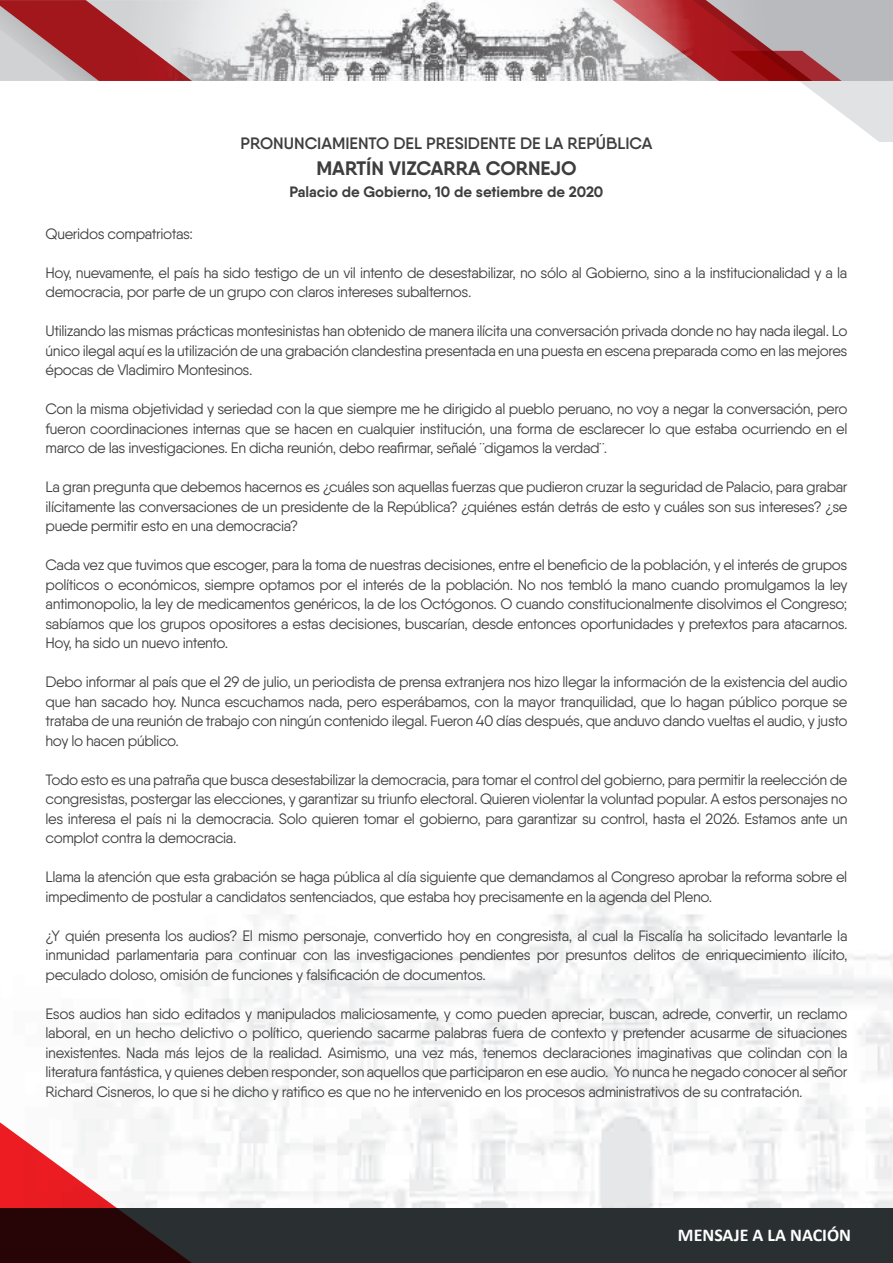
<style>
.page{position:relative;width:893px;height:1263px;background:#fff}
.page>*{position:absolute;margin:0;border:0;box-sizing:border-box;transform-origin:0 0}
.t1{font:700 19.5px "Qanelas";color:#3e3e3f}
.t2{font:700 18px "Calibri";color:#fff}
.t3{font:600 16.5px "Qanelas";color:#3e3e3f}
.t4{font:15px/19.5px "Qanelas";letter-spacing:-.025em;color:#3e3e3f;text-align:justify}
.t5{font:700 15px "Qanelas";color:#3e3e3f}
</style>
<div class="page">
<img style="left:80px;top:878px;width:813px;height:330px">
<div style="left:0;top:1208px;width:893px;height:55px;background:#2a2f31"></div>
<svg style="left:0;top:1122px;width:192px;height:141px"></svg>
<svg style="left:0;top:0;width:149px;height:81px;background:#b36569"></svg>
<img style="left:149px;top:0;width:376px;height:81px">
<svg style="left:525px;top:0;width:368px;height:142px"></svg>
<p class="t3" style="left:241px;top:133px;width:413px">PRONUNCIAMIENTO DEL PRESIDENTE DE LA REPÚBLICA</p>
<h1 class="t1" style="left:316px;top:156px;width:262px">MARTÍN VIZCARRA CORNEJO</h1>
<p class="t5" style="left:290px;top:182px;width:315px">Palacio de Gobierno, 10 de setiembre de 2020</p>
<p class="t4" style="left:46px;top:224px;width:149px">Queridos compatriotas:</p>
<p class="t4" style="left:46px;top:263px;width:803px">Hoy, nuevamente, el país ha sido testigo de un vil intento de desestabilizar, no sólo al Gobierno, sino a la institucionalidad y a la democracia, por parte de un grupo con claros intereses subalternos.</p>
<p class="t4" style="left:46px;top:321px;width:803px">Utilizando las mismas prácticas montesinistas han obtenido de manera ilícita una conversación privada donde no hay nada ilegal. Lo único ilegal aquí es la utilización de una grabación clandestina presentada en una puesta en escena preparada como en las mejores épocas de Vladimiro Montesinos.</p>
<p class="t4" style="left:46px;top:399px;width:803px">Con la misma objetividad y seriedad con la que siempre me he dirigido al pueblo peruano, no voy a negar la conversación, pero fueron coordinaciones internas que se hacen en cualquier institución, una forma de esclarecer lo que estaba ocurriendo en el marco de las investigaciones. En dicha reunión, debo reafirmar, señalé ¨digamos la verdad¨.</p>
<p class="t4" style="left:46px;top:477px;width:803px">La gran pregunta que debemos hacernos es ¿cuáles son aquellas fuerzas que pudieron cruzar la seguridad de Palacio, para grabar ilícitamente las conversaciones de un presidente de la República? ¿quiénes están detrás de esto y cuáles son sus intereses? ¿se puede permitir esto en una democracia?</p>
<p class="t4" style="left:46px;top:555px;width:803px">Cada vez que tuvimos que escoger, para la toma de nuestras decisiones, entre el beneficio de la población, y el interés de grupos políticos o económicos, siempre optamos por el interés de la población. No nos tembló la mano cuando promulgamos la ley antimonopolio, la ley de medicamentos genéricos, la de los Octógonos. O cuando constitucionalmente disolvimos el Congreso; sabíamos que los grupos opositores a estas decisiones, buscarían, desde entonces oportunidades y pretextos para atacarnos.<br>Hoy, ha sido un nuevo intento.</p>
<p class="t4" style="left:46px;top:672px;width:803px">Debo informar al país que el 29 de julio, un periodista de prensa extranjera nos hizo llegar la información de la existencia del audio que han sacado hoy. Nunca escuchamos nada, pero esperábamos, con la mayor tranquilidad, que lo hagan público porque se trataba de una reunión de trabajo con ningún contenido ilegal. Fueron 40 días después, que anduvo dando vueltas el audio, y justo hoy lo hacen público.</p>
<p class="t4" style="left:46px;top:770px;width:803px">Todo esto es una patraña que busca desestabilizar la democracia, para tomar el control del gobierno, para permitir la reelección de congresistas, postergar las elecciones, y garantizar su triunfo electoral. Quieren violentar la voluntad popular. A estos personajes no les interesa el país ni la democracia. Solo quieren tomar el gobierno, para garantizar su control, hasta el 2026. Estamos ante un complot contra la democracia.</p>
<p class="t4" style="left:46px;top:867px;width:803px">Llama la atención que esta grabación se haga pública al día siguiente que demandamos al Congreso aprobar la reforma sobre el impedimento de postular a candidatos sentenciados, que estaba hoy precisamente en la agenda del Pleno.</p>
<p class="t4" style="left:46px;top:926px;width:803px">¿Y quién presenta los audios? El mismo personaje, convertido hoy en congresista, al cual la Fiscalía ha solicitado levantarle la inmunidad parlamentaria para continuar con las investigaciones pendientes por presuntos delitos de enriquecimiento ilícito, peculado doloso, omisión de funciones y falsificación de documentos.</p>
<p class="t4" style="left:46px;top:1004px;width:803px">Esos audios han sido editados y manipulados maliciosamente, y como pueden apreciar, buscan, adrede, convertir, un reclamo laboral, en un hecho delictivo o político, queriendo sacarme palabras fuera de contexto y pretender acusarme de situaciones inexistentes. Nada más lejos de la realidad. Asimismo, una vez más, tenemos declaraciones imaginativas que colindan con la literatura fantástica, y quienes deben responder, son aquellos que participaron en ese audio. Yo nunca he negado conocer al señor Richard Cisneros, lo que si he dicho y ratifico es que no he intervenido en los procesos administrativos de su contratación.</p>
<p class="t2" style="left:678px;top:1224px;width:175px">MENSAJE A LA NACIÓN</p>
</div>
